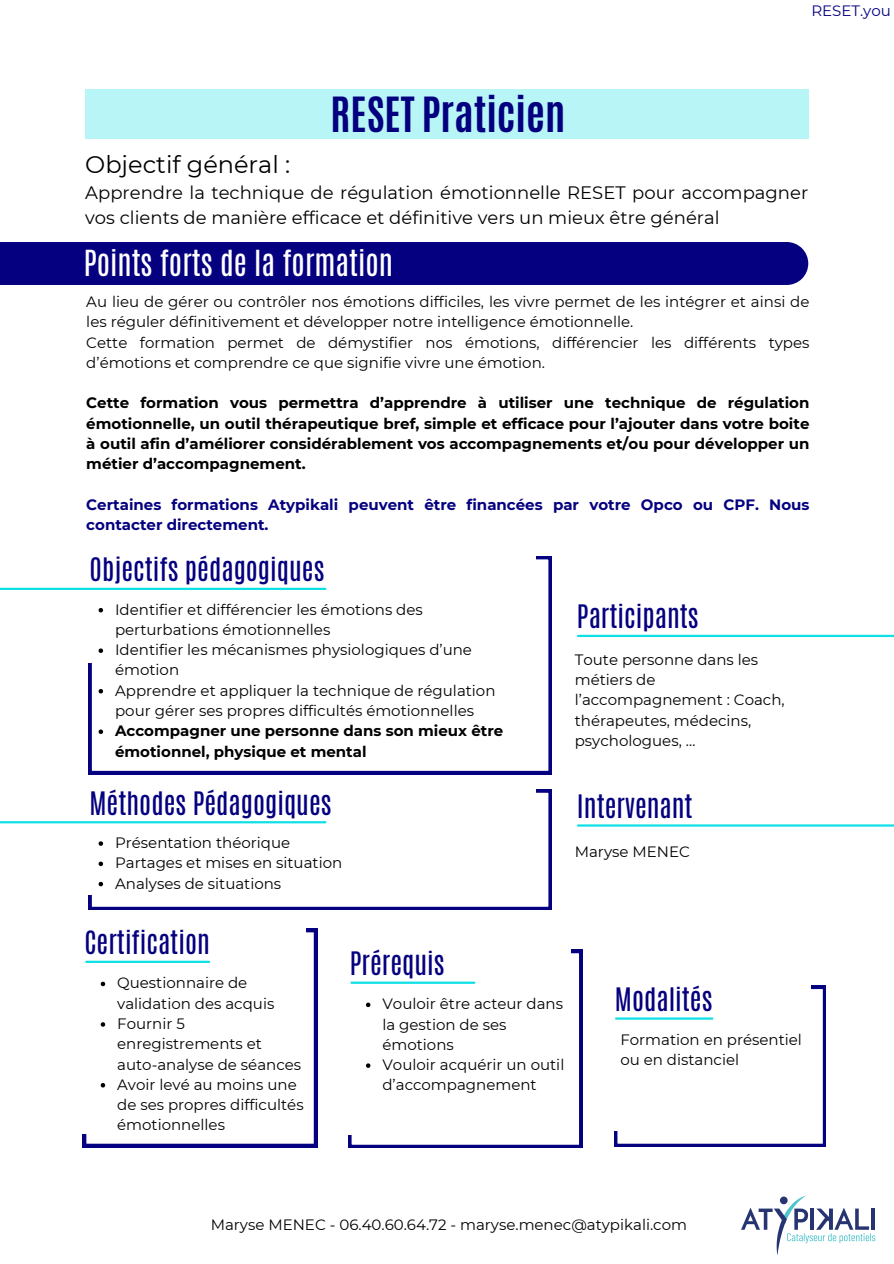
<style>
.page{position:relative;width:894px;height:1264px;background:#fff}
.page>*{position:absolute;margin:0;border:0;box-sizing:border-box;transform-origin:0 0}
.t1{font:700 40.5px "Antonio";color:#05007f}
.t2{font:30px "Antonio";color:#fff}
.t3{font:27px "Antonio";color:#05007f}
.t4{font:24px "Montserrat";color:#000}
.t5{font:18px/24.8px "Montserrat";color:#000}
.t6{font:15px/20.2px "Montserrat";color:#000}
.t7{font:700 15px/20.2px "Montserrat";color:#000}
.t8{font:700 15px/20.2px "Montserrat";color:#05007f}
.t9{font:15px "Montserrat";color:#05007f}
</style>
<div class="page">
<svg style="left:741px;top:1195px;width:134px;height:60px"></svg>
<div style="left:85px;top:89px;width:723px;height:50px;background:#b7f5f7"></div>
<svg style="left:88px;top:556px;width:463px;height:218px"></svg>
<div style="left:81px;top:546px;width:455px;height:117px;background:#fff"></div>
<svg style="left:99px;top:608px;width:4px;height:4px"></svg>
<svg style="left:99px;top:648px;width:4px;height:5px"></svg>
<svg style="left:99px;top:689px;width:4px;height:4px"></svg>
<svg style="left:99px;top:729px;width:4px;height:5px"></svg>
<hr style="left:0;top:587px;width:325px;height:3px;background:#0ee0e5">
<div style="left:0;top:242px;width:808px;height:43px;background:#05007f"></div>
<hr style="left:578px;top:634px;width:315px;height:3px;background:#0ee0e5">
<svg style="left:83px;top:929px;width:234px;height:218px"></svg>
<div style="left:68px;top:915px;width:237px;height:219px;background:#fff"></div>
<svg style="left:101px;top:981px;width:4px;height:5px"></svg>
<svg style="left:101px;top:1022px;width:4px;height:4px"></svg>
<svg style="left:101px;top:1083px;width:4px;height:4px"></svg>
<hr style="left:86px;top:960px;width:123px;height:2px;background:#0ee0e5">
<svg style="left:614px;top:985px;width:211px;height:161px"></svg>
<div style="left:598px;top:972px;width:212px;height:158px;background:#fff"></div>
<hr style="left:616px;top:1017px;width:96px;height:2px;background:#0ee0e5">
<hr style="left:578px;top:824px;width:315px;height:2px;background:#0ee0e5">
<svg style="left:88px;top:789px;width:463px;height:120px"></svg>
<div style="left:81px;top:779px;width:454px;height:115px;background:#fff"></div>
<svg style="left:99px;top:841px;width:4px;height:4px"></svg>
<svg style="left:99px;top:861px;width:4px;height:5px"></svg>
<svg style="left:99px;top:881px;width:4px;height:5px"></svg>
<hr style="left:0;top:821px;width:325px;height:2px;background:#0ee0e5">
<svg style="left:348px;top:949px;width:234px;height:198px"></svg>
<div style="left:333px;top:936px;width:237px;height:198px;background:#fff"></div>
<svg style="left:366px;top:1002px;width:4px;height:5px"></svg>
<svg style="left:366px;top:1063px;width:4px;height:4px"></svg>
<hr style="left:351px;top:981px;width:123px;height:2px;background:#0ee0e5">
<p class="t1" style="left:330px;top:85px;width:236px">RESET Praticien</p>
<p class="t9" style="left:811px;top:2px;width:81px">RESET.you</p>
<h1 class="t4" style="left:85px;top:150px;width:206px">Objectif général :</h1>
<h1 class="t5" style="left:85px;top:180px;width:724px">Apprendre la technique de régulation émotionnelle RESET pour accompagner vos clients de manière efficace et définitive vers un mieux être général</h1>
<h5 class="t2" style="left:84px;top:242px;width:311px">Points forts de la formation</h5>
<h3 class="t6" style="left:86px;top:291px;width:724px">Au lieu de gérer ou contrôler nos émotions difficiles, les vivre permet de les intégrer et ainsi de les réguler définitivement et développer notre intelligence émotionnelle.</h3>
<p class="t6" style="left:86px;top:332px;width:724px">Cette formation permet de démystifier nos émotions, différencier les différents types d’émotions et comprendre ce que signifie vivre une émotion.</p>
<p class="t7" style="left:86px;top:393px;width:724px;text-align:justify">Cette formation vous permettra d’apprendre à utiliser une technique de régulation émotionnelle, un outil thérapeutique bref, simple et efficace pour l’ajouter dans votre boite à outil afin d’améliorer considérablement vos accompagnements et/ou pour développer un métier d’accompagnement.</p>
<p class="t8" style="left:86px;top:494px;width:724px">Certaines formations Atypikali peuvent être financées par votre Opco ou CPF. Nous contacter directement.</p>
<h4 class="t3" style="left:90px;top:550px;width:236px">Objectifs pédagogiques</h4>
<h2 class="t6" style="left:115px;top:599px;width:309px">Identifier et différencier les émotions des perturbations émotionnelles</h2>
<p class="t6" style="left:115px;top:639px;width:358px">Identifier les mécanismes physiologiques d’une émotion</p>
<p class="t6" style="left:115px;top:680px;width:382px">Apprendre et appliquer la technique de régulation pour gérer ses propres difficultés émotionnelles</p>
<h5 class="t7" style="left:115px;top:720px;width:389px">Accompagner une personne dans son mieux être émotionnel, physique et mental</h5>
<p class="t3" style="left:90px;top:784px;width:243px">Méthodes Pédagogiques</p>
<p class="t6" style="left:115px;top:832px;width:176px">Présentation théorique</p>
<h3 class="t6" style="left:115px;top:852px;width:229px">Partages et mises en situation</h3>
<p class="t6" style="left:115px;top:873px;width:168px">Analyses de situations</p>
<p class="t3" style="left:576px;top:597px;width:123px">Participants</p>
<h3 class="t6" style="left:574px;top:649px;width:211px">Toute personne dans les métiers de l’accompagnement : Coach, thérapeutes, médecins, psychologues, …</h3>
<h3 class="t3" style="left:576px;top:786px;width:117px">Intervenant</h3>
<p class="t6" style="left:574px;top:841px;width:116px">Maryse MENEC</p>
<p class="t3" style="left:84px;top:923px;width:127px">Certification</p>
<p class="t6" style="left:117px;top:972px;width:159px">Questionnaire de validation des acquis</p>
<p class="t6" style="left:117px;top:1013px;width:185px">Fournir 5 enregistrements et auto-analyse de séances</p>
<h3 class="t6" style="left:117px;top:1074px;width:188px">Avoir levé au moins une de ses propres difficultés émotionnelles</h3>
<p class="t3" style="left:349px;top:944px;width:96px">Prérequis</p>
<h3 class="t6" style="left:382px;top:993px;width:182px">Vouloir être acteur dans la gestion de ses émotions</h3>
<p class="t6" style="left:382px;top:1054px;width:183px">Vouloir acquérir un outil d’accompagnement</p>
<p class="t3" style="left:614px;top:980px;width:99px">Modalités</p>
<h3 class="t6" style="left:620px;top:1029px;width:183px">Formation en présentiel ou en distanciel</h3>
<p class="t6" style="left:211px;top:1214px;width:477px">Maryse MENEC - 06.40.60.64.72 - maryse.menec@atypikali.com</p>
</div>
